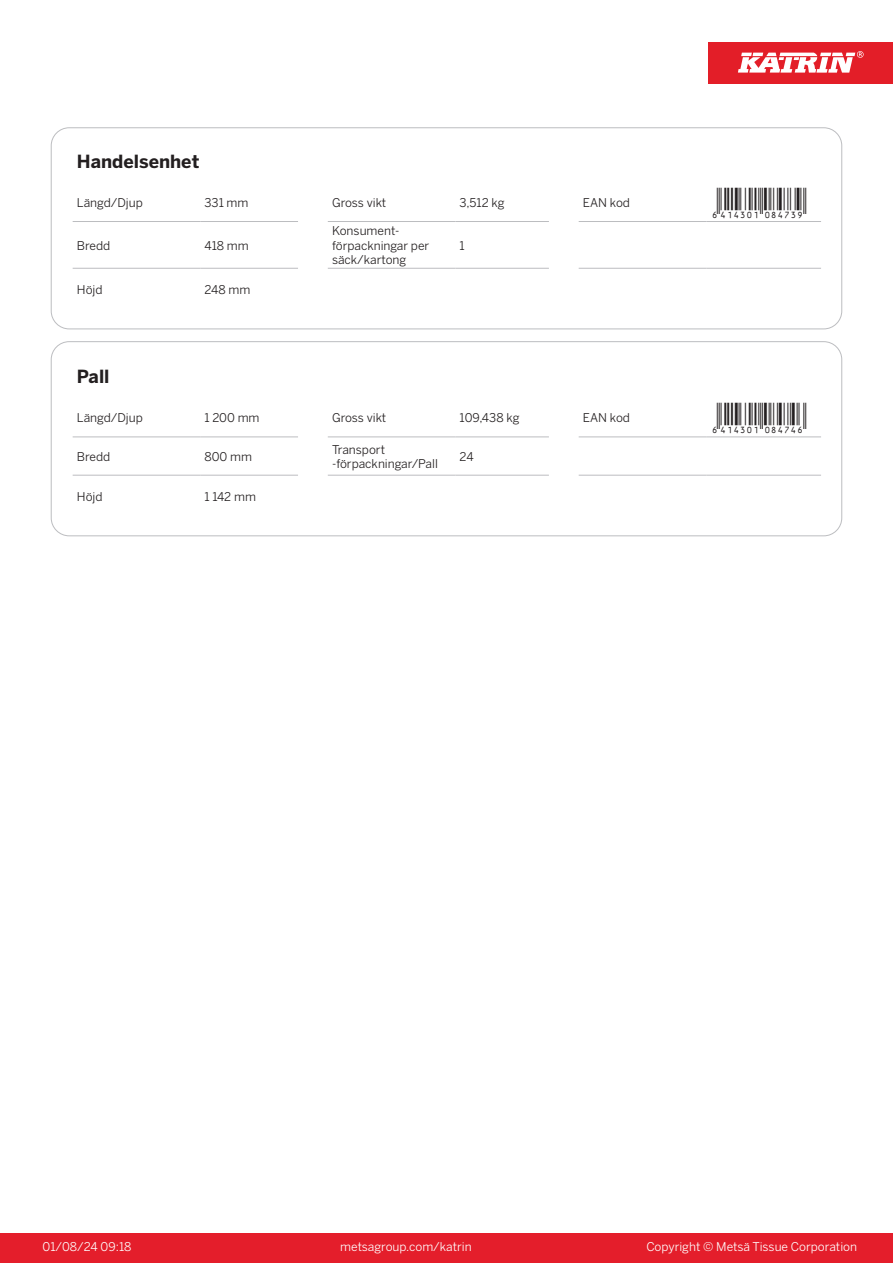
<style>
.page{position:relative;width:893px;height:1263px;background:#fff}
.page>*{position:absolute;margin:0;border:0;box-sizing:border-box;transform-origin:0 0}
.T_EAN{font:30px "Viisas EAN Matala";color:#231f20}
.T_TableHeader{font:700 18px "Benton Sans";color:#231f20}
.T_TableBody{font:12px/14.4px "Benton Sans";color:#231f20}
.t1{font:12px "Benton Sans";color:#fff}
</style>
<div class="page">
<div style="left:0;top:1233px;width:893px;height:30px;background:#e41e2b"></div>
<div style="left:708px;top:43px;width:185px;height:41px;background:#e31e28"></div>
<svg style="left:738px;top:51px;width:126px;height:22px"></svg>
<hr style="left:73px;top:221px;width:127px;height:1px;background:#bcbdc0">
<hr style="left:200px;top:221px;width:98px;height:1px;background:#bcbdc0">
<hr style="left:328px;top:221px;width:127px;height:1px;background:#bcbdc0">
<hr style="left:455px;top:221px;width:94px;height:1px;background:#bcbdc0">
<hr style="left:579px;top:221px;width:127px;height:1px;background:#bcbdc0">
<hr style="left:706px;top:221px;width:115px;height:1px;background:#bcbdc0">
<hr style="left:73px;top:268px;width:127px;height:1px;background:#bcbdc0">
<hr style="left:200px;top:268px;width:98px;height:1px;background:#bcbdc0">
<hr style="left:328px;top:268px;width:127px;height:1px;background:#bcbdc0">
<hr style="left:455px;top:268px;width:94px;height:1px;background:#bcbdc0">
<hr style="left:579px;top:268px;width:127px;height:1px;background:#bcbdc0">
<hr style="left:706px;top:268px;width:115px;height:1px;background:#bcbdc0">
<div style="left:51px;top:128px;width:791px;height:201px;border:1px solid #bcbdc0;border-radius:18px"></div>
<hr style="left:73px;top:437px;width:127px;height:1px;background:#bcbdc0">
<hr style="left:200px;top:437px;width:98px;height:1px;background:#bcbdc0">
<hr style="left:328px;top:437px;width:127px;height:1px;background:#bcbdc0">
<hr style="left:455px;top:437px;width:94px;height:1px;background:#bcbdc0">
<hr style="left:579px;top:437px;width:127px;height:1px;background:#bcbdc0">
<hr style="left:706px;top:437px;width:115px;height:1px;background:#bcbdc0">
<hr style="left:73px;top:475px;width:127px;height:1px;background:#bcbdc0">
<hr style="left:200px;top:475px;width:98px;height:1px;background:#bcbdc0">
<hr style="left:328px;top:475px;width:127px;height:1px;background:#bcbdc0">
<hr style="left:455px;top:475px;width:94px;height:1px;background:#bcbdc0">
<hr style="left:579px;top:475px;width:127px;height:1px;background:#bcbdc0">
<hr style="left:706px;top:475px;width:115px;height:1px;background:#bcbdc0">
<div style="left:51px;top:341px;width:791px;height:195px;border:1px solid #bcbdc0;border-radius:18px"></div>
<p class="T_TableHeader" style="left:77px;top:150px;width:124px">Handelsenhet</p>
<p class="T_TableBody" style="left:77px;top:196px;width:68px">Längd/Djup</p>
<p class="T_TableBody" style="left:204px;top:196px;width:45px">331 mm</p>
<p class="T_TableBody" style="left:332px;top:196px;width:56px">Gross vikt</p>
<p class="T_TableBody" style="left:460px;top:196px;width:47px">3,512 kg</p>
<p class="T_TableBody" style="left:583px;top:196px;width:49px">EAN kod</p>
<p class="T_EAN" style="left:710px;top:187px;width:97px">*6414301084739*</p>
<p class="T_TableBody" style="left:77px;top:238px;width:35px">Bredd</p>
<p class="T_TableBody" style="left:204px;top:238px;width:46px">418 mm</p>
<p class="T_TableBody" style="left:332px;top:224px;width:99px">Konsument&shy;förpackningar per säck/kartong</p>
<p class="T_TableBody" style="left:460px;top:238px;width:7px">1</p>
<p class="T_TableBody" style="left:77px;top:283px;width:27px">Höjd</p>
<p class="T_TableBody" style="left:204px;top:283px;width:47px">248 mm</p>
<p class="T_TableHeader" style="left:77px;top:365px;width:34px">Pall</p>
<p class="T_TableBody" style="left:77px;top:411px;width:68px">Längd/Djup</p>
<p class="T_TableBody" style="left:204px;top:411px;width:57px">1 200 mm</p>
<p class="T_TableBody" style="left:332px;top:411px;width:56px">Gross vikt</p>
<p class="T_TableBody" style="left:460px;top:411px;width:61px">109,438 kg</p>
<p class="T_TableBody" style="left:583px;top:411px;width:49px">EAN kod</p>
<p class="T_EAN" style="left:710px;top:402px;width:97px">*6414301084746*</p>
<p class="T_TableBody" style="left:77px;top:449px;width:35px">Bredd</p>
<p class="T_TableBody" style="left:204px;top:449px;width:49px">800 mm</p>
<p class="T_TableBody" style="left:332px;top:442px;width:55px">Transport</p>
<p class="T_TableBody" style="left:332px;top:456px;width:107px">-förpackningar/Pall</p>
<p class="T_TableBody" style="left:460px;top:449px;width:16px">24</p>
<p class="T_TableBody" style="left:77px;top:490px;width:27px">Höjd</p>
<p class="T_TableBody" style="left:204px;top:490px;width:53px">1 142 mm</p>
<p class="t1" style="left:43px;top:1239px;width:90px">01/08/24 09:18</p>
<p class="t1" style="left:340px;top:1239px;width:133px">metsagroup.com/katrin</p>
<p class="t1" style="left:646px;top:1239px;width:212px">Copyright © Metsä Tissue Corporation</p>
</div>
